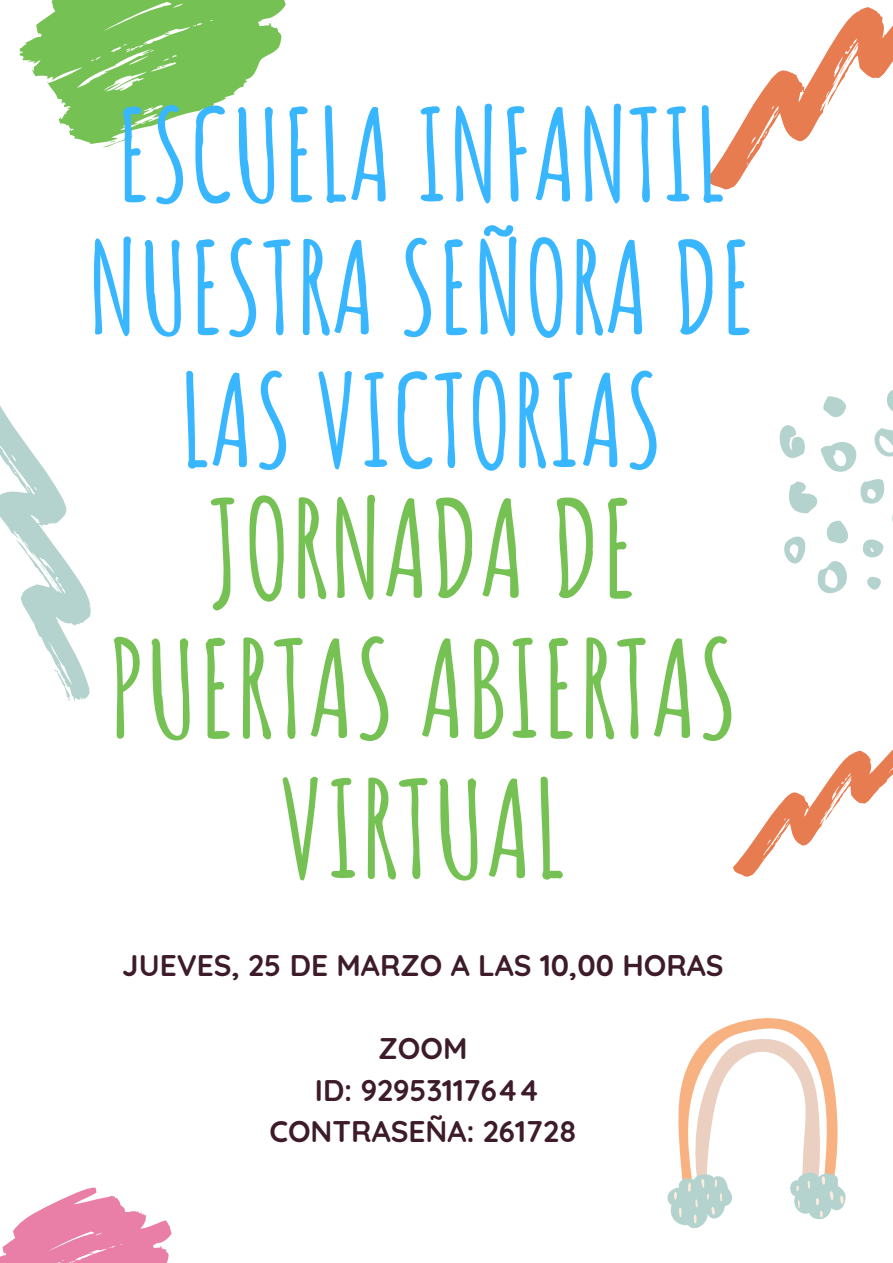
<style>
.page{position:relative;width:893px;height:1263px;background:#fff}
.page>*{position:absolute;margin:0;border:0;box-sizing:border-box;transform-origin:0 0}
.t1{font:700 132.45px/140.1px "Amatic SC";color:#76c153;text-align:center}
.t2{font:700 125.7px/132.8px "Amatic SC";color:#38b6ff;text-align:center}
.t3{font:700 29.78px "Quicksand";color:#3d1b2a}
</style>
<div class="page">
<svg style="left:0;top:406px;width:91px;height:295px"></svg>
<svg style="left:19px;top:0;width:267px;height:144px;fill:#76c153"></svg>
<svg style="left:103px;top:134px;width:31px;height:14px"></svg>
<svg style="left:887px;top:390px;width:6px;height:22px"></svg>
<svg style="left:823px;top:396px;width:23px;height:21px"></svg>
<svg style="left:779px;top:425px;width:114px;height:168px"></svg>
<svg style="left:0;top:1187px;width:172px;height:76px"></svg>
<svg style="left:733px;top:749px;width:160px;height:128px"></svg>
<svg style="left:707px;top:7px;width:186px;height:183px"></svg>
<svg style="left:667px;top:1018px;width:178px;height:210px"></svg>
<p class="t2" style="left:87px;top:87px;width:669px">ESCUELA INFANTIL<br>NUESTRA SEÑORA DE<br>LAS VICTORIAS</p>
<p class="t1" style="left:107px;top:477px;width:632px">JORNADA DE<br>PUERTAS ABIERTAS<br>VIRTUAL</p>
<p class="t3" style="left:122px;top:946px;width:603px">JUEVES, 25 DE MARZO A LAS 10,00 HORAS</p>
<p class="t3" style="left:378px;top:1029px;width:90px">ZOOM</p>
<p class="t3" style="left:315px;top:1071px;width:226px">ID: 92953117644</p>
<p class="t3" style="left:269px;top:1112px;width:309px">CONTRASEÑA: 261728</p>
</div>
